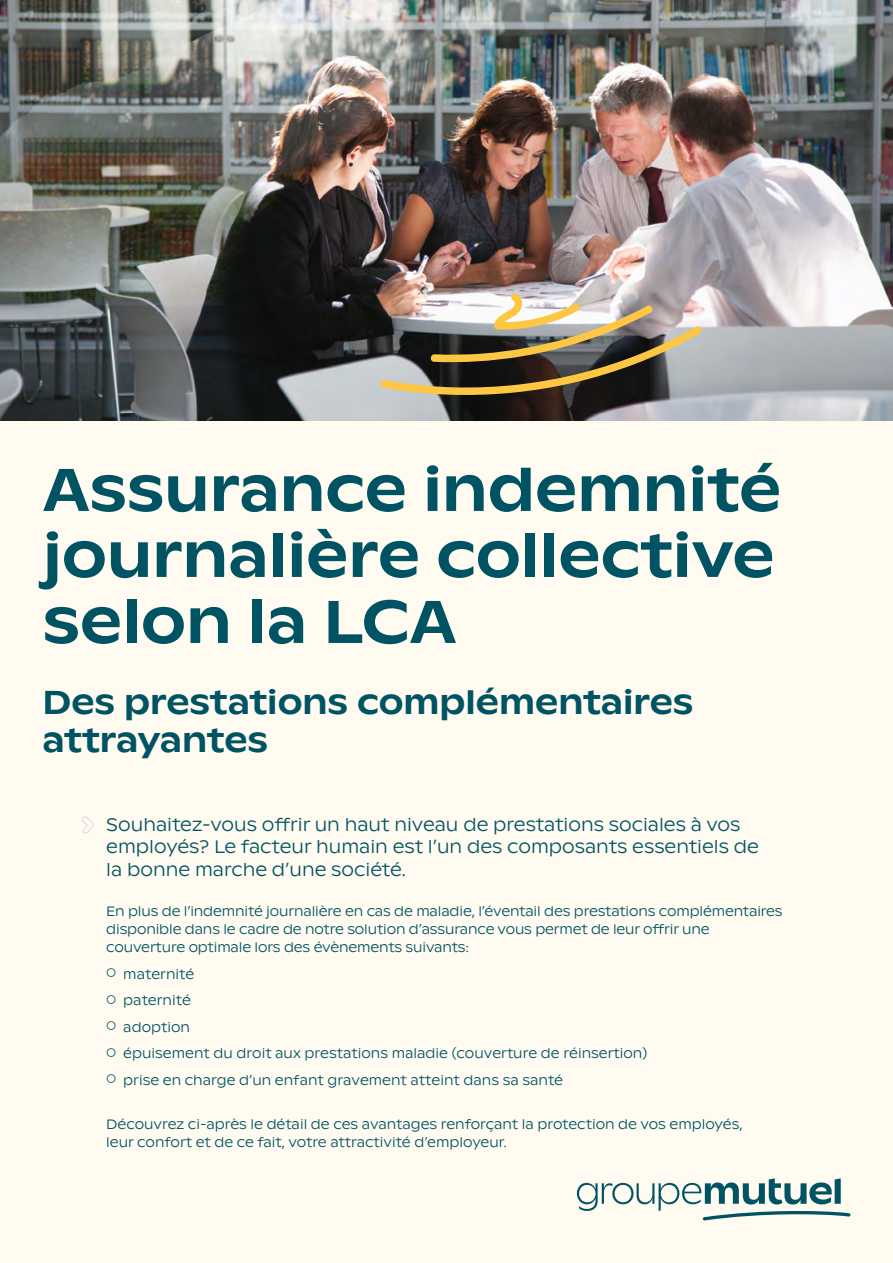
<style>
.page{position:relative;width:893px;height:1263px;background:#fffbf1}
.page>*{position:absolute;margin:0;border:0;box-sizing:border-box;transform-origin:0 0}
.t1{font:500 60px/66px "ABC Ginto Nord";color:#005362;text-align:justify}
.t2{font:500 33px/37.5px "ABC Ginto Nord";color:#005362}
.t3{font:300 18px/22.5px "ABC Ginto Nord";color:#005362}
.t4{font:300 13.5px/18px "ABC Ginto Nord";letter-spacing:-.005em;color:#005362}
</style>
<div class="page">
<svg style="left:577px;top:1178px;width:273px;height:42px"></svg>
<img style="left:0;top:0;width:893px;height:421px">
<svg style="left:82px;top:816px;width:12px;height:17px"></svg>
<img style="left:380px;top:293px;width:322px;height:102px">
<h1 class="t1" style="left:43px;top:456px;width:740px">Assurance indemnité journalière collective selon la LCA</h1>
<h2 class="t2" style="left:43px;top:684px;width:652px">Des prestations complémentaires attrayantes</h2>
<h3 class="t3" style="left:106px;top:813px;width:654px">Souhaitez-vous offrir un haut niveau de prestations sociales à vos employés? Le facteur humain est l’un des composants essentiels de la bonne marche d’une société.</h3>
<p class="t4" style="left:106px;top:902px;width:678px">En plus de l’indemnité journalière en cas de maladie, l’éventail des prestations complémentaires disponible dans le cadre de notre solution d’assurance vous permet de leur offrir une couverture optimale lors des évènements suivants:</p>
<p class="t4" style="left:106px;top:965px;width:89px">○ maternité</p>
<p class="t4" style="left:106px;top:991px;width:86px">○ paternité</p>
<p class="t4" style="left:106px;top:1018px;width:85px">○ adoption</p>
<p class="t4" style="left:106px;top:1044px;width:542px">○ épuisement du droit aux prestations maladie (couverture de réinsertion)</p>
<p class="t4" style="left:106px;top:1071px;width:458px">○ prise en charge d’un enfant gravement atteint dans sa santé</p>
<p class="t4" style="left:106px;top:1115px;width:638px">Découvrez ci-après le détail de ces avantages renforçant la protection de vos employés, leur confort et de ce fait, votre attractivité d’employeur.</p>
</div>
